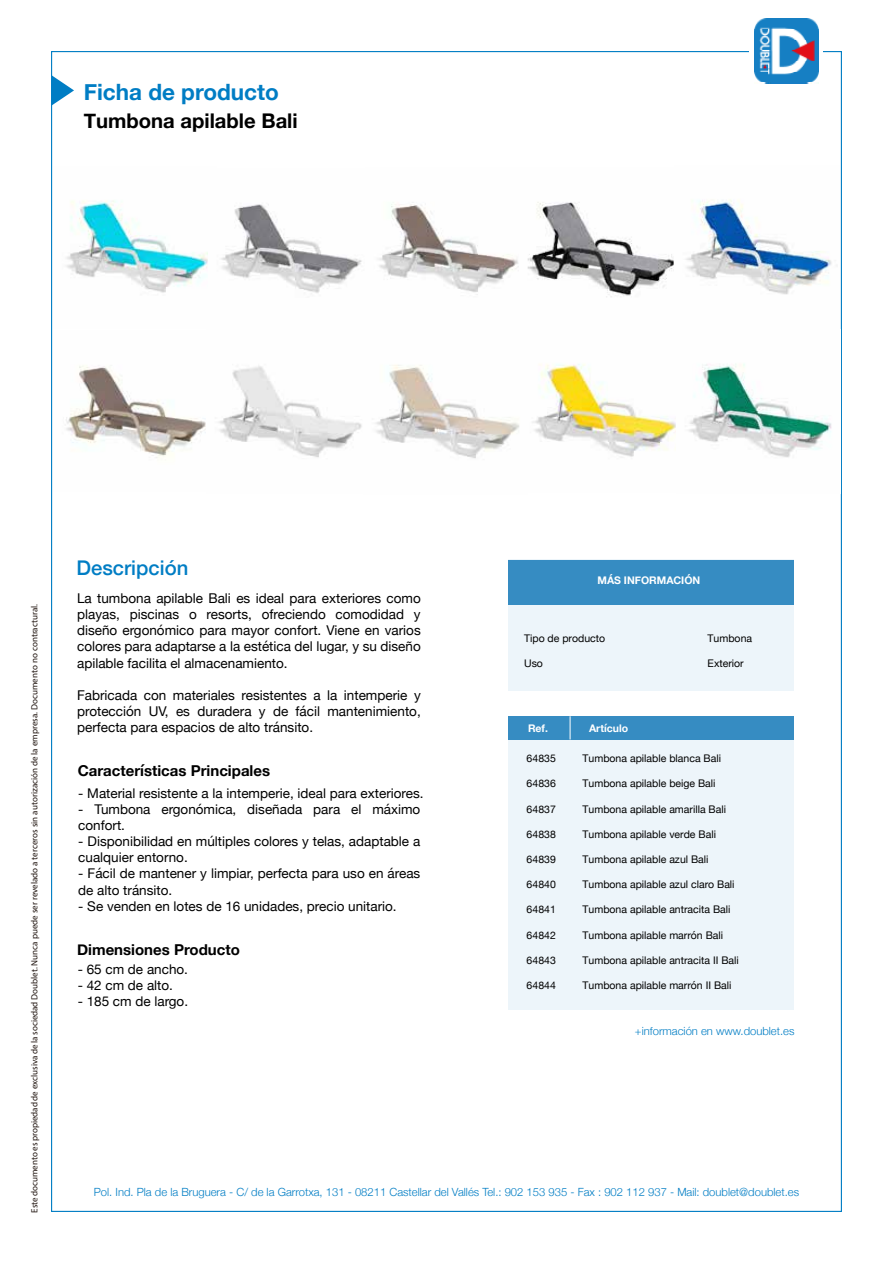
<style>
.page{position:relative;width:893px;height:1263px;background:#fff}
.page>*{position:absolute;margin:0;border:0;box-sizing:border-box;transform-origin:0 0}
.t1{font:700 22.5px "Helvetica Neue";color:#007dc4}
.t2{font:700 20.25px "Helvetica Neue";color:#000}
.t3{font:500 20.25px "Helvetica Neue";color:#007dc4}
.t4{font:700 15px "Helvetica Neue";color:#000}
.t5{font:13.5px/16.2px "Helvetica Neue";color:#000;text-align:justify}
.t6{font:13.35px/16px "Helvetica Neue";color:#000}
.t7{font:300 11.25px "Helvetica Neue";color:#007dc4}
.t8{font:10.5px "Helvetica Neue";color:#000}
.t9{font:700 10.5px "Helvetica Neue";color:#fff}
.t10{font:9px "Myriad Pro";color:#1e120d}
</style>
<div class="page">
<img style="left:754px;top:19px;width:64px;height:65px">
<svg style="left:51px;top:75px;width:23px;height:31px"></svg>
<div style="left:508px;top:560px;width:286px;height:131px;background:#edf5fa"></div>
<div style="left:508px;top:560px;width:286px;height:44px;background:#368cc2"></div>
<div style="left:508px;top:719px;width:286px;height:291px;background:#edf5fa"></div>
<div style="left:508px;top:716px;width:286px;height:23px;background:#368cc2"></div>
<svg style="left:570px;top:716px;width:1px;height:23px"></svg>
<img style="left:66px;top:200px;width:142px;height:93px">
<img style="left:221px;top:204px;width:141px;height:89px">
<img style="left:378px;top:202px;width:141px;height:93px">
<img style="left:527px;top:202px;width:147px;height:95px">
<img style="left:66px;top:365px;width:140px;height:93px">
<img style="left:218px;top:366px;width:144px;height:92px">
<img style="left:375px;top:365px;width:145px;height:94px">
<img style="left:532px;top:364px;width:144px;height:93px">
<img style="left:688px;top:364px;width:144px;height:94px">
<img style="left:686px;top:199px;width:146px;height:96px">
<h1 class="t1" style="left:84px;top:75px;width:197px">Ficha de producto</h1>
<h2 class="t2" style="left:84px;top:105px;width:215px">Tumbona apilable Bali</h2>
<p class="t10" style="left:29px;top:1213px;width:610px;rotate:-90deg">Este documento es propiedad de exclusiva de la sociedad Doublet. Nunca puede ser revelado a terceros sin autorización de la empresa. Documento no contractural.</p>
<h2 class="t3" style="left:77px;top:551px;width:113px">Descripción</h2>
<p class="t5" style="left:77px;top:591px;width:345px">La tumbona apilable Bali es ideal para exteriores como playas, piscinas o resorts, ofreciendo comodidad y diseño ergonómico para mayor confort. Viene en varios colores para adaptarse a la estética del lugar, y su diseño apilable facilita el almacenamiento.</p>
<p class="t5" style="left:77px;top:688px;width:345px">Fabricada con materiales resistentes a la intemperie y protección UV, es duradera y de fácil mantenimiento, perfecta para espacios de alto tránsito.</p>
<p class="t4" style="left:78px;top:759px;width:194px">Características Principales</p>
<p class="t6" style="left:78px;top:786px;width:347px">- Material resistente a la intemperie, ideal para exteriores.</p>
<p class="t6" style="left:78px;top:802px;width:344px">- Tumbona ergonómica, diseñada para el máximo confort.</p>
<p class="t6" style="left:78px;top:834px;width:344px">- Disponibilidad en múltiples colores y telas, adaptable a cualquier entorno.</p>
<p class="t6" style="left:78px;top:866px;width:344px">- Fácil de mantener y limpiar, perfecta para uso en áreas de alto tránsito.</p>
<p class="t6" style="left:78px;top:899px;width:320px">- Se venden en lotes de 16 unidades, precio unitario.</p>
<p class="t4" style="left:77px;top:937px;width:164px">Dimensiones Producto</p>
<p class="t6" style="left:78px;top:962px;width:112px">- 65 cm de ancho.</p>
<p class="t6" style="left:78px;top:978px;width:97px">- 42 cm de alto.</p>
<p class="t6" style="left:78px;top:994px;width:112px">- 185 cm de largo.</p>
<p class="t9" style="left:597px;top:572px;width:104px">MÁS INFORMACIÓN</p>
<p class="t8" style="left:524px;top:630px;width:83px">Tipo de producto</p>
<p class="t8" style="left:524px;top:656px;width:20px">Uso</p>
<p class="t9" style="left:528px;top:719px;width:22px">Ref.</p>
<p class="t9" style="left:589px;top:719px;width:41px">Artículo</p>
<p class="t8" style="left:708px;top:630px;width:46px">Tumbona</p>
<p class="t8" style="left:708px;top:656px;width:38px">Exterior</p>
<p class="t8" style="left:527px;top:751px;width:31px">64835</p>
<p class="t8" style="left:527px;top:776px;width:31px">64836</p>
<p class="t8" style="left:527px;top:801px;width:31px">64837</p>
<p class="t8" style="left:527px;top:826px;width:31px">64838</p>
<p class="t8" style="left:527px;top:852px;width:31px">64839</p>
<p class="t8" style="left:527px;top:877px;width:31px">64840</p>
<p class="t8" style="left:527px;top:902px;width:31px">64841</p>
<p class="t8" style="left:527px;top:927px;width:31px">64842</p>
<p class="t8" style="left:527px;top:952px;width:31px">64843</p>
<p class="t8" style="left:527px;top:978px;width:31px">64844</p>
<p class="t8" style="left:583px;top:751px;width:140px">Tumbona apilable blanca Bali</p>
<p class="t8" style="left:583px;top:776px;width:135px">Tumbona apilable beige Bali</p>
<p class="t8" style="left:583px;top:801px;width:145px">Tumbona apilable amarilla Bali</p>
<p class="t8" style="left:583px;top:826px;width:135px">Tumbona apilable verde Bali</p>
<p class="t8" style="left:583px;top:852px;width:128px">Tumbona apilable azul Bali</p>
<p class="t8" style="left:583px;top:877px;width:154px">Tumbona apilable azul claro Bali</p>
<p class="t8" style="left:583px;top:902px;width:149px">Tumbona apilable antracita Bali</p>
<p class="t8" style="left:583px;top:927px;width:142px">Tumbona apilable marrón Bali</p>
<p class="t8" style="left:583px;top:952px;width:158px">Tumbona apilable antracita II Bali</p>
<p class="t8" style="left:583px;top:978px;width:150px">Tumbona apilable marrón II Bali</p>
<p class="t7" style="left:635px;top:1022px;width:161px">+información en www.doublet.es</p>
<p class="t7" style="left:94px;top:1183px;width:707px">Pol. Ind. Pla de la Bruguera - C/ de la Garrotxa, 131 - 08211 Castellar del Vallés Tel.: 902 153 935 - Fax : 902 112 937 - Mail: doublet@doublet.es</p>
</div>
